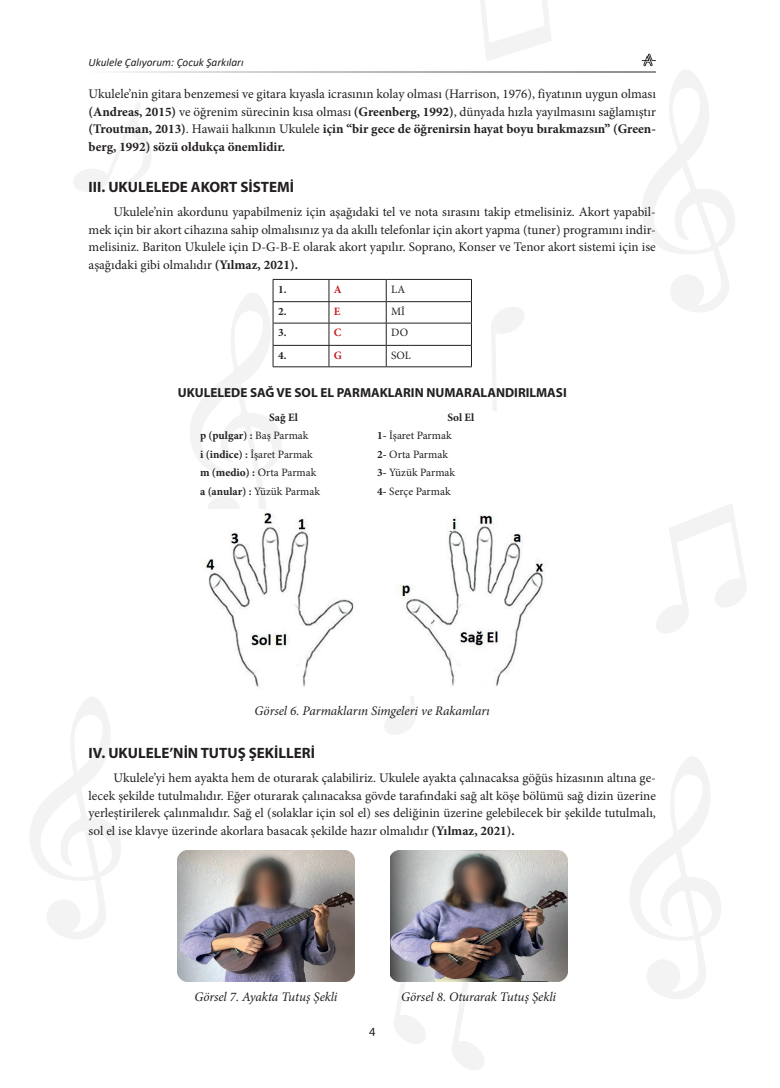
<style>
.page{position:relative;width:780px;height:1088px;background:#fff}
.page>*{position:absolute;margin:0;border:0;box-sizing:border-box;transform-origin:0 0}
._1__baslik{font:700 15px "Myriad Pro";color:#231f20}
.METİN{font:13.12px/17.5px "Minion Pro";color:#231f20;text-align:justify}
.şekil{font:italic 13.12px "Minion Pro";letter-spacing:-.01em;color:#231f20}
.Baslik_3{font:700 13.12px "Myriad Pro";color:#231f20}
.şekil_yazısı{font:italic 13.12px "Minion Pro";letter-spacing:-.01em;color:#231f20}
.t1{font:12.5px "Myriad Pro";color:#231f20}
.tablo_içi{font:11.25px "Minion Pro";color:#231f20}
.tablo_içi-2{font:700 11.25px "Minion Pro";letter-spacing:.005em;color:#231f20}
.t2{font:italic 11.25px "Calibri";color:#231f20}
.tablo_içi-3{font:700 11.25px "Minion Pro";color:#c22025}
.s1{font-weight:700}
.s2{font-weight:400}
</style>
<div class="page">
<svg style="left:74px;top:102px;width:77px;height:90px"></svg>
<svg style="left:30px;top:697px;width:91px;height:242px"></svg>
<svg style="left:630px;top:757px;width:91px;height:242px"></svg>
<svg style="left:640px;top:53px;width:95px;height:259px"></svg>
<svg style="left:385px;top:696px;width:31px;height:39px"></svg>
<svg style="left:491px;top:307px;width:33px;height:104px"></svg>
<svg style="left:394px;top:982px;width:90px;height:88px"></svg>
<svg style="left:480px;top:0;width:71px;height:61px"></svg>
<svg style="left:656px;top:504px;width:91px;height:129px"></svg>
<hr style="left:273px;top:279px;width:56px;height:1px;background:#231f20">
<hr style="left:329px;top:279px;width:57px;height:1px;background:#231f20">
<hr style="left:386px;top:279px;width:86px;height:1px;background:#231f20">
<hr style="left:273px;top:301px;width:56px;height:1px;background:#231f20">
<hr style="left:329px;top:301px;width:57px;height:1px;background:#231f20">
<hr style="left:386px;top:301px;width:86px;height:1px;background:#231f20">
<hr style="left:273px;top:323px;width:56px;height:1px;background:#231f20">
<hr style="left:329px;top:323px;width:57px;height:1px;background:#231f20">
<hr style="left:386px;top:323px;width:86px;height:1px;background:#231f20">
<hr style="left:273px;top:345px;width:56px;height:1px;background:#231f20">
<hr style="left:329px;top:345px;width:57px;height:1px;background:#231f20">
<hr style="left:386px;top:345px;width:86px;height:1px;background:#231f20">
<hr style="left:273px;top:366px;width:56px;height:1px;background:#231f20">
<hr style="left:329px;top:366px;width:57px;height:1px;background:#231f20">
<hr style="left:386px;top:366px;width:86px;height:1px;background:#231f20">
<svg style="left:190px;top:280px;width:97px;height:229px"></svg>
<svg style="left:328px;top:280px;width:1px;height:86px"></svg>
<svg style="left:386px;top:280px;width:1px;height:86px"></svg>
<svg style="left:471px;top:280px;width:1px;height:86px"></svg>
<img style="left:205px;top:512px;width:340px;height:175px">
<img style="left:177px;top:850px;width:177px;height:132px">
<img style="left:390px;top:850px;width:177px;height:132px">
<p class="t2" style="left:89px;top:55px;width:157px">Ukulele Çalıyorum: Çocuk Şarkıları</p>
<p class="METİN" style="left:89px;top:85px;width:568px">Ukulele’nin gitara benzemesi ve gitara kıyasla icrasının kolay olması (Harrison, 1976), fiyatının uygun olması <span class="s1">(Andreas, 2015)</span> ve öğrenim sürecinin kısa olması <span class="s1">(Greenberg, 1992)</span>, dünyada hızla yayılmasını sağlamıştır <span class="s1">(Troutman, 2013)</span>. Hawaii halkının Ukulele <span class="s1">için “bir gece de öğrenirsin hayat boyu bırakmazsın” (Green&shy;berg, 1992) sözü oldukça önemlidir.</span></p>
<p class="_1__baslik" style="left:89px;top:177px;width:207px">III. UKULELEDE AKORT SİSTEMİ</p>
<p class="METİN" style="left:89px;top:203px;width:568px;text-indent:25px">Ukulele’nin akordunu yapabilmeniz için aşağıdaki tel ve nota sırasını takip etmelisiniz. Akort yapabil&shy;mek için bir akort cihazına sahip olmalısınız ya da akıllı telefonlar için akort yapma (tuner) programını indir&shy;melisiniz. Bariton Ukulele için D-G-B-E olarak akort yapılır. Soprano, Konser ve Tenor akort sistemi için ise aşağıdaki gibi olmalıdır <span class="s1">(Yılmaz, 2021).</span></p>
<p class="tablo_içi-2" style="left:278px;top:281px;width:10px">1.</p>
<p class="tablo_içi-3" style="left:334px;top:281px;width:9px">A</p>
<p class="tablo_içi" style="left:391px;top:281px;width:15px">LA</p>
<p class="tablo_içi-2" style="left:278px;top:303px;width:10px">2.</p>
<p class="tablo_içi-3" style="left:334px;top:303px;width:8px">E</p>
<p class="tablo_içi" style="left:391px;top:304px;width:15px">Mİ</p>
<p class="tablo_içi-2" style="left:278px;top:325px;width:10px">3.</p>
<p class="tablo_içi-3" style="left:334px;top:325px;width:9px">C</p>
<p class="tablo_içi" style="left:391px;top:325px;width:18px">DO</p>
<p class="tablo_içi-2" style="left:278px;top:347px;width:10px">4.</p>
<p class="tablo_içi-3" style="left:334px;top:347px;width:10px">G</p>
<p class="tablo_içi" style="left:391px;top:347px;width:21px">SOL</p>
<p class="Baslik_3" style="left:178px;top:384px;width:390px">UKULELEDE SAĞ VE SOL EL PARMAKLARIN NUMARALANDIRILMASI</p>
<p class="tablo_içi-2" style="left:269px;top:409px;width:30px">Sağ El</p>
<p class="tablo_içi-2" style="left:447px;top:409px;width:29px">Sol El</p>
<p class="tablo_içi-2" style="left:200px;top:427px;width:110px">p (pulgar) : <span class="s2">Baş Parmak</span></p>
<p class="tablo_içi" style="left:200px;top:446px;width:114px"><span class="s1">i (indice) :</span> İşaret Parmak</p>
<p class="tablo_içi" style="left:200px;top:465px;width:118px"><span class="s1">m (medio) :</span> Orta Parmak</p>
<p class="tablo_içi" style="left:200px;top:483px;width:121px"><span class="s1">a (anular) :</span> Yüzük Parmak</p>
<p class="tablo_içi" style="left:377px;top:428px;width:76px"><span class="s1">1-</span> İşaret Parmak</p>
<p class="tablo_içi" style="left:377px;top:446px;width:72px"><span class="s1">2-</span> Orta Parmak</p>
<p class="tablo_içi" style="left:377px;top:465px;width:79px"><span class="s1">3-</span> Yüzük Parmak</p>
<p class="tablo_içi" style="left:377px;top:483px;width:75px"><span class="s1">4-</span> Serçe Parmak</p>
<p class="şekil_yazısı" style="left:255px;top:702px;width:237px">Görsel 6. Parmakların Simgeleri ve Rakamları</p>
<p class="_1__baslik" style="left:89px;top:743px;width:228px">IV. UKULELE’NİN TUTUŞ ŞEKİLLERİ</p>
<p class="METİN" style="left:89px;top:769px;width:568px;text-indent:25px">Ukulele’yi hem ayakta hem de oturarak çalabiliriz. Ukulele ayakta çalınacaksa göğüs hizasının altına ge&shy;lecek şekilde tutulmalıdır. Eğer oturarak çalınacaksa gövde tarafındaki sağ alt köşe bölümü sağ dizin üzerine yerleştirilerek çalınmalıdır. Sağ el (solaklar için sol el) ses deliğinin üzerine gelebilecek bir şekilde tutulmalı, sol el ise klavye üzerinde akorlara basacak şekilde hazır olmalıdır <span class="s1">(Yılmaz, 2021).</span></p>
<p class="şekil" style="left:194px;top:988px;width:145px">Görsel 7. Ayakta Tutuş Şekli</p>
<p class="şekil" style="left:401px;top:988px;width:156px">Görsel 8. Oturarak Tutuş Şekli</p>
<p class="t1" style="left:369px;top:1023px;width:8px">4</p>
</div>
